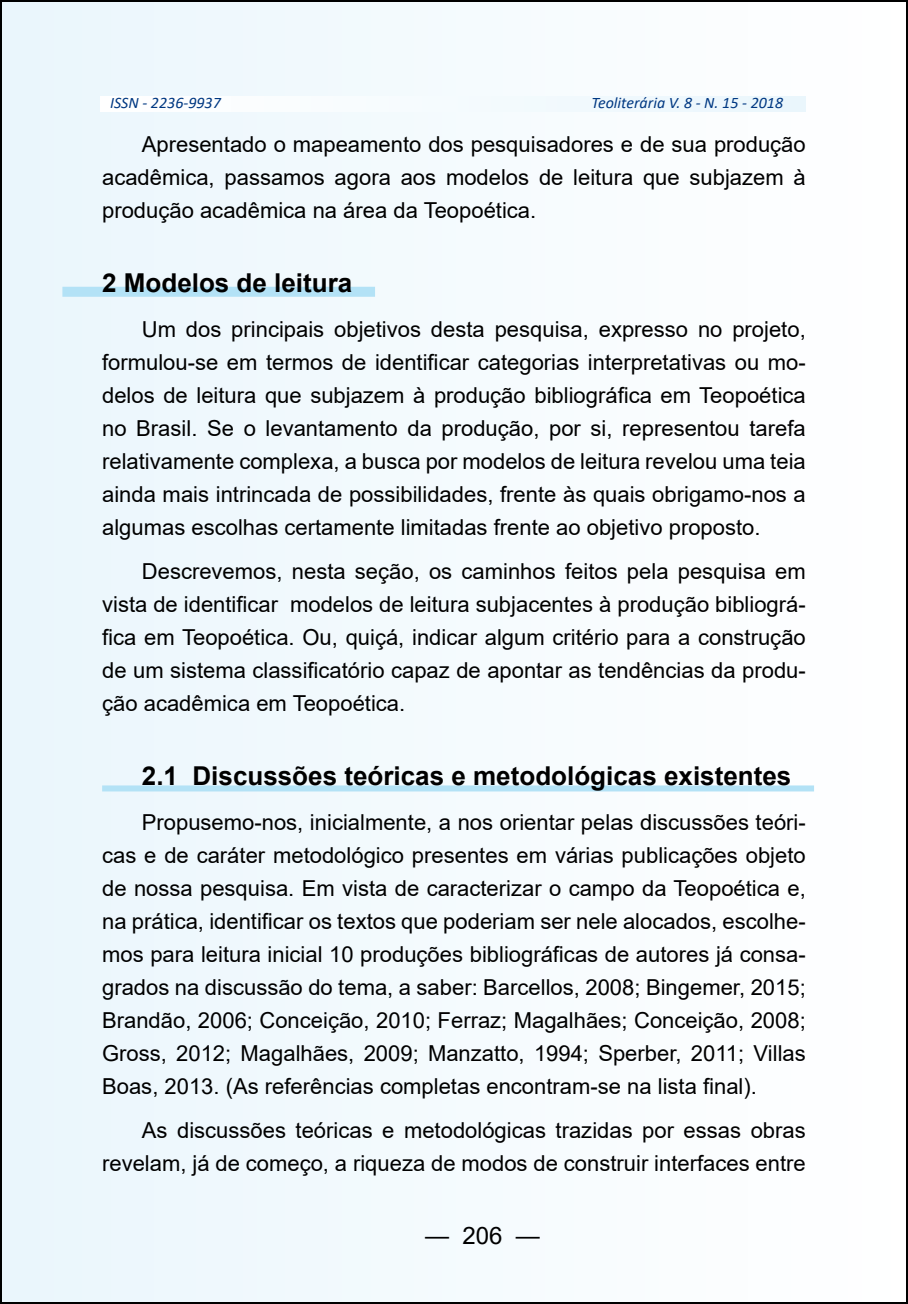
<style>
.page{position:relative;width:908px;height:1304px;background:#fff}
.page>*{position:absolute;margin:0;border:0;box-sizing:border-box;transform-origin:0 0}
.t1{font:700 26px "Arial";color:#000}
.t2{font:24px "Arial";color:#000}
.t3{font:22px/33px "Arial";color:#000;text-align:justify}
.t4{font:italic 16px "Calibri";color:#003882}
</style>
<div class="page">
<div style="left:1px;top:1px;width:905px;height:1302px;background:#f4fbfe"></div>
<div style="left:62px;top:287px;width:313px;height:10px;background:#b3e2f6"></div>
<div style="left:102px;top:785px;width:711px;height:6px;background:#b3e2f6"></div>
<p class="t4" style="left:110px;top:92px;width:112px">ISSN - 2236-9937</p>
<p class="t4" style="left:591px;top:92px;width:193px">Teoliterária V. 8 - N. 15 - 2018</p>
<p class="t3" style="left:102px;top:128px;width:704px;text-indent:40px">Apresentado o mapeamento dos pesquisadores e de sua produção acadêmica, passamos agora aos modelos de leitura que subjazem à produção acadêmica na área da Teopoética.</p>
<p class="t1" style="left:102px;top:265px;width:251px">2 Modelos de leitura</p>
<p class="t3" style="left:102px;top:312px;width:704px;text-indent:40px">Um dos principais objetivos desta pesquisa, expresso no projeto, formulou-se em termos de identificar categorias interpretativas ou mo&shy;delos de leitura que subjazem à produção bibliográfica em Teopoética no Brasil. Se o levantamento da produção, por si, representou tarefa relativamente complexa, a busca por modelos de leitura revelou uma teia ainda mais intrincada de possibilidades, frente às quais obrigamo-nos a algumas escolhas certamente limitadas frente ao objetivo proposto.</p>
<p class="t3" style="left:102px;top:555px;width:704px;text-indent:40px">Descrevemos, nesta seção, os caminhos feitos pela pesquisa em vista de identificar modelos de leitura subjacentes à produção bibliográ&shy;fica em Teopoética. Ou, quiçá, indicar algum critério para a construção de um sistema classificatório capaz de apontar as tendências da produ&shy;ção acadêmica em Teopoética.</p>
<p class="t1" style="left:142px;top:758px;width:650px">2.1 Discussões teóricas e metodológicas existentes</p>
<p class="t3" style="left:102px;top:805px;width:704px;text-indent:40px">Propusemo-nos, inicialmente, a nos orientar pelas discussões teóri&shy;cas e de caráter metodológico presentes em várias publicações objeto de nossa pesquisa. Em vista de caracterizar o campo da Teopoética e, na prática, identificar os textos que poderiam ser nele alocados, escolhe&shy;mos para leitura inicial 10 produções bibliográficas de autores já consa&shy;grados na discussão do tema, a saber: Barcellos, 2008; Bingemer, 2015; Brandão, 2006; Conceição, 2010; Ferraz; Magalhães; Conceição, 2008; Gross, 2012; Magalhães, 2009; Manzatto, 1994; Sperber, 2011; Villas Boas, 2013. (As referências completas encontram-se na lista final).</p>
<p class="t3" style="left:102px;top:1114px;width:704px;text-align:right">As discussões teóricas e metodológicas trazidas por essas obras revelam, já de começo, a riqueza de modos de construir interfaces entre</p>
<p class="t2" style="left:425px;top:1218px;width:116px">— 206 —</p>
</div>
